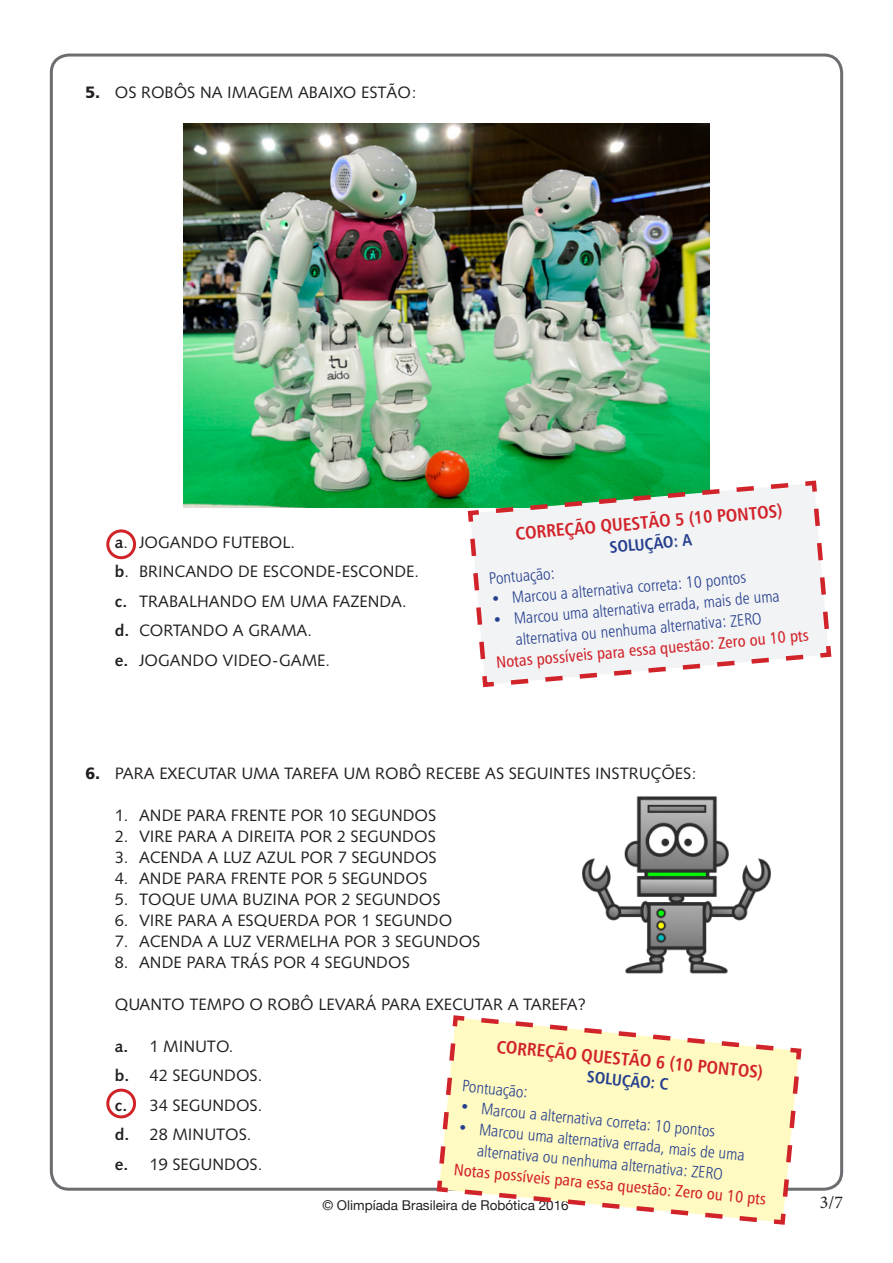
<style>
.page{position:relative;width:893px;height:1263px;background:#fff}
.page>*{position:absolute;margin:0;border:0;box-sizing:border-box;transform-origin:0 0}
.t1{font:18px "Humanist 777 BT Bold Condensed B";color:#d1232a}
.t2{font:18px "Minion Pro";color:#231f20}
.texto_com_recuo2{font:16.5px "Humanist 531 BT Roman A";color:#231f20}
.t3{font:16.5px/21px "Humanist 777 BT Light Condensed B";color:#253f8e;text-align:center}
.t4{font:16.5px "Humanist 777 BT Roman Condensed B";color:#d1232a}
.t5{font:16.5px "Humanist 777 BT Bold Condensed B";color:#253f8e}
.t6{font:13.5px "Helvetica Neue";color:#231f20}
.s1{font-family:"Humanist 777 BT Black B"}
.s2{font-family:"Humanist 531 BT Bold A"}
</style>
<div class="page">
<div style="left:106px;top:529px;width:30px;height:30px;border:3px solid #d1232a;border-radius:50%"></div>
<img style="left:184px;top:123px;width:525px;height:384px">
<svg style="left:465px;top:478px;width:367px;height:210px"></svg>
<img style="left:583px;top:796px;width:188px;height:178px">
<svg style="left:434px;top:1015px;width:370px;height:210px"></svg>
<div style="left:106px;top:1089px;width:30px;height:29px;border:3px solid #d1232a;border-radius:50%"></div>
<p class="texto_com_recuo2" style="left:85px;top:82px;width:333px"><span class="s1">5.</span> OS ROBÔS NA IMAGEM ABAIXO ESTÃO:</p>
<p class="texto_com_recuo2" style="left:115px;top:532px;width:182px"><span class="s2">a</span>. JOGANDO FUTEBOL.</p>
<p class="texto_com_recuo2" style="left:115px;top:561px;width:306px"><span class="s2">b</span>. BRINCANDO DE ESCONDE-ESCONDE.</p>
<p class="texto_com_recuo2" style="left:115px;top:591px;width:293px"><span class="s2">c.</span> TRABALHANDO EM UMA FAZENDA.</p>
<p class="texto_com_recuo2" style="left:115px;top:620px;width:199px"><span class="s2">d.</span> CORTANDO A GRAMA.</p>
<p class="texto_com_recuo2" style="left:115px;top:650px;width:217px"><span class="s2">e.</span> JOGANDO VIDEO-GAME.</p>
<p class="t1" style="left:515px;top:522px;width:269px;rotate:-5deg">CORREÇÃO QUESTÃO 5 (10 PONTOS)</p>
<p class="t5" style="left:609px;top:537px;width:84px;rotate:-5deg">SOLUÇÃO: A</p>
<p class="t3" style="left:488px;top:568px;width:67px;rotate:-5deg">Pontuação:</p>
<p class="t3" style="left:490px;top:589px;width:258px;rotate:-5deg">• Marcou a alternativa correta: 10 pontos</p>
<p class="t3" style="left:492px;top:610px;width:289px;rotate:-5deg">• Marcou uma alternativa errada, mais de uma alternativa ou nenhuma alternativa: ZERO</p>
<p class="t4" style="left:495px;top:652px;width:315px;rotate:-5deg">Notas possíveis para essa questão: Zero ou 10 pts</p>
<p class="texto_com_recuo2" style="left:85px;top:763px;width:613px"><span class="s1">6.</span> PARA EXECUTAR UMA TAREFA UM ROBÔ RECEBE AS SEGUINTES INSTRUÇÕES:</p>
<p class="texto_com_recuo2" style="left:115px;top:805px;width:323px">1. ANDE PARA FRENTE POR 10 SEGUNDOS</p>
<p class="texto_com_recuo2" style="left:115px;top:826px;width:323px">2. VIRE PARA A DIREITA POR 2 SEGUNDOS</p>
<p class="texto_com_recuo2" style="left:115px;top:847px;width:323px">3. ACENDA A LUZ AZUL POR 7 SEGUNDOS</p>
<p class="texto_com_recuo2" style="left:115px;top:868px;width:314px">4. ANDE PARA FRENTE POR 5 SEGUNDOS</p>
<p class="texto_com_recuo2" style="left:115px;top:889px;width:327px">5. TOQUE UMA BUZINA POR 2 SEGUNDOS</p>
<p class="texto_com_recuo2" style="left:115px;top:910px;width:339px">6. VIRE PARA A ESQUERDA POR 1 SEGUNDO</p>
<p class="texto_com_recuo2" style="left:115px;top:931px;width:367px">7. ACENDA A LUZ VERMELHA POR 3 SEGUNDOS</p>
<p class="texto_com_recuo2" style="left:115px;top:952px;width:297px">8. ANDE PARA TRÁS POR 4 SEGUNDOS</p>
<p class="texto_com_recuo2" style="left:115px;top:994px;width:473px">QUANTO TEMPO O ROBÔ LEVARÁ PARA EXECUTAR A TAREFA?</p>
<p class="texto_com_recuo2" style="left:115px;top:1036px;width:120px"><span class="s2">a.</span> 1 MINUTO.</p>
<p class="texto_com_recuo2" style="left:115px;top:1065px;width:149px"><span class="s2">b.</span> 42 SEGUNDOS.</p>
<p class="texto_com_recuo2" style="left:115px;top:1095px;width:149px"><span class="s2">c.</span> 34 SEGUNDOS.</p>
<p class="texto_com_recuo2" style="left:115px;top:1124px;width:138px"><span class="s2">d.</span> 28 MINUTOS.</p>
<p class="texto_com_recuo2" style="left:115px;top:1154px;width:149px"><span class="s2">e.</span> 19 SEGUNDOS.</p>
<p class="t1" style="left:497px;top:1036px;width:269px;rotate:5deg">CORREÇÃO QUESTÃO 6 (10 PONTOS)</p>
<p class="t5" style="left:588px;top:1066px;width:83px;rotate:5deg">SOLUÇÃO: C</p>
<p class="t3" style="left:463px;top:1075px;width:67px;rotate:5deg">Pontuação:</p>
<p class="t3" style="left:461px;top:1097px;width:258px;rotate:5deg">• Marcou a alternativa correta: 10 pontos</p>
<p class="t3" style="left:459px;top:1118px;width:289px;rotate:5deg">• Marcou uma alternativa errada, mais de uma alternativa ou nenhuma alternativa: ZERO</p>
<p class="t4" style="left:455px;top:1160px;width:315px;rotate:5deg">Notas possíveis para essa questão: Zero ou 10 pts</p>
<p class="t6" style="left:322px;top:1197px;width:248px">© Olimpíada Brasileira de Robótica 2016</p>
<p class="t2" style="left:820px;top:1190px;width:25px">3/7</p>
</div>
